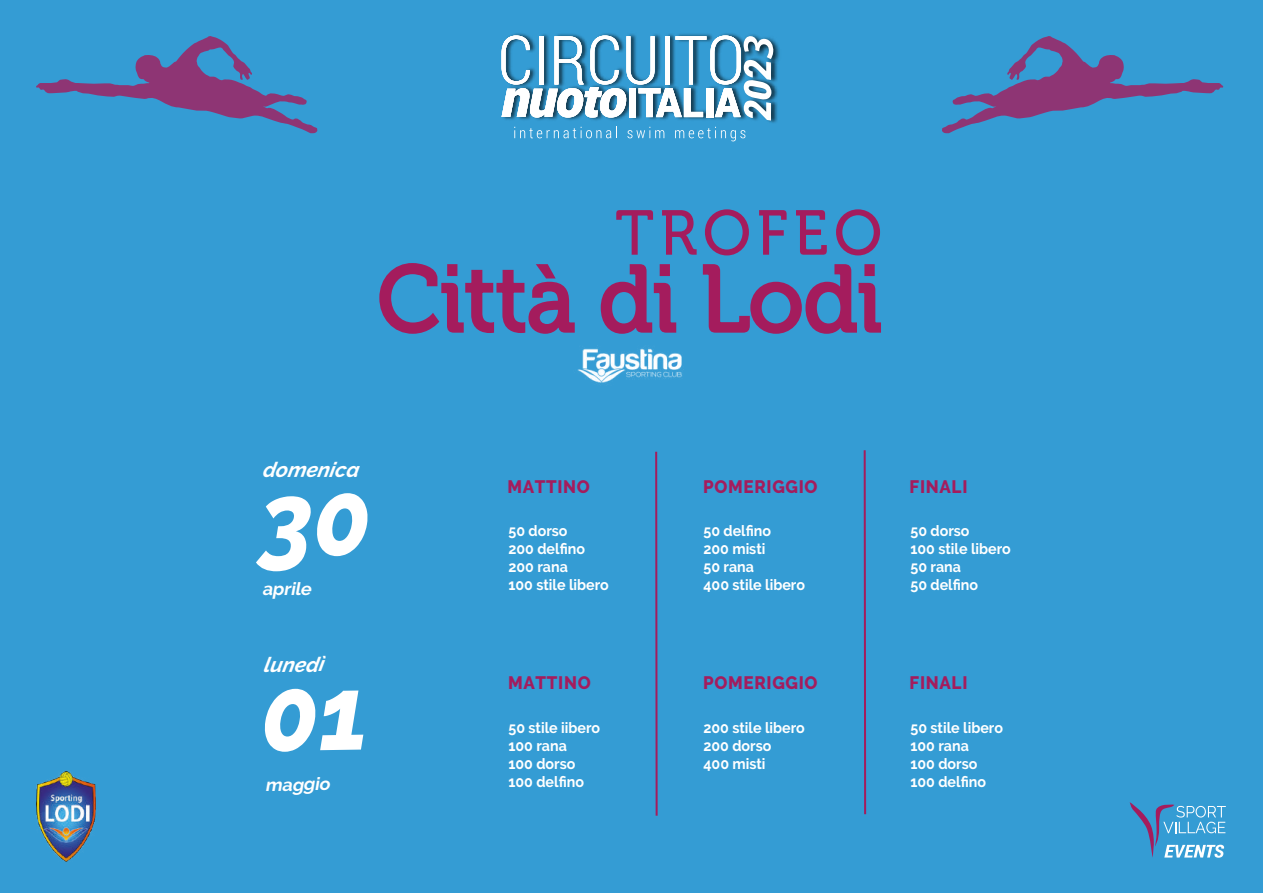
<style>
.page{position:relative;width:1263px;height:893px;background:#fff}
.page>*{position:absolute;margin:0;border:0;box-sizing:border-box;transform-origin:0 0}
.t1{font:italic 800 103.35px/194.7px "Raleway";color:#fff;scale:.91 1}
.t2{font:italic 700 20.7px "Raleway";color:#fff}
.t3{font:800 18px "Raleway";letter-spacing:.04em;color:#a41c5d;scale:.95 1}
.t4{font:italic 700 17.7px "Raleway";color:#fff}
.t5{font:700 15px/18px "Raleway";color:#fff;scale:.95 1}
</style>
<div class="page">
<div style="left:0;top:0;width:1263px;height:892px;background:#349cd4"></div>
<svg style="left:675px;top:138px;width:70px;height:3px"></svg>
<img style="left:501px;top:33px;width:277px;height:105px">
<img style="left:739px;top:33px;width:41px;height:35px">
<svg style="left:502px;top:36px;width:272px;height:85px"></svg>
<svg style="left:1130px;top:802px;width:96px;height:55px"></svg>
<hr style="left:655px;top:451px;width:3px;height:364px;background:#a41c5d">
<svg style="left:36px;top:36px;width:281px;height:97px"></svg>
<svg style="left:942px;top:36px;width:281px;height:97px"></svg>
<svg style="left:616px;top:210px;width:37px;height:45px"></svg>
<svg style="left:662px;top:210px;width:35px;height:45px"></svg>
<svg style="left:705px;top:209px;width:44px;height:46px"></svg>
<svg style="left:759px;top:210px;width:28px;height:45px"></svg>
<svg style="left:796px;top:210px;width:31px;height:45px"></svg>
<svg style="left:836px;top:209px;width:44px;height:46px"></svg>
<svg style="left:379px;top:263px;width:196px;height:71px"></svg>
<svg style="left:600px;top:264px;width:77px;height:70px"></svg>
<svg style="left:702px;top:264px;width:179px;height:70px"></svg>
<img style="left:577px;top:347px;width:107px;height:36px">
<img style="left:36px;top:771px;width:60px;height:90px">
<hr style="left:864px;top:450px;width:2px;height:364px;background:#a41c5d">
<h2 class="t2" style="left:262px;top:458px;width:98px;rotate:-1deg">domenica</h2>
<h1 class="t1" style="left:251px;top:423px;width:126px;rotate:-1deg">30<br>01</h1>
<p class="t4" style="left:262px;top:579px;width:54px">aprile</p>
<h2 class="t2" style="left:263px;top:652px;width:62px;rotate:-1deg">lunedì</h2>
<p class="t4" style="left:265px;top:774px;width:70px">maggio</p>
<p class="t3" style="left:507px;top:476px;width:88px">MATTINO</p>
<p class="t5" style="left:508px;top:521px;width:107px">50 dorso<br>200 delfino<br>200 rana<br>100 stile libero</p>
<p class="t3" style="left:703px;top:476px;width:122px">POMERIGGIO</p>
<p class="t5" style="left:703px;top:522px;width:108px">50 delfino<br>200 misti<br>50 rana<br>400 stile libero</p>
<p class="t3" style="left:508px;top:672px;width:88px">MATTINO</p>
<p class="t3" style="left:703px;top:672px;width:122px">POMERIGGIO</p>
<p class="t5" style="left:508px;top:718px;width:98px">50 stile iibero<br>100 rana<br>100 dorso<br>100 delfino</p>
<p class="t5" style="left:703px;top:718px;width:108px">200 stile libero<br>200 dorso<br>400 misti</p>
<p class="t3" style="left:910px;top:476px;width:62px">FINALI</p>
<p class="t5" style="left:910px;top:522px;width:107px">50 dorso<br>100 stile libero<br>50 rana<br>50 delfino</p>
<p class="t3" style="left:910px;top:672px;width:62px">FINALI</p>
<p class="t5" style="left:910px;top:718px;width:99px">50 stile libero<br>100 rana<br>100 dorso<br>100 delfino</p>
</div>
